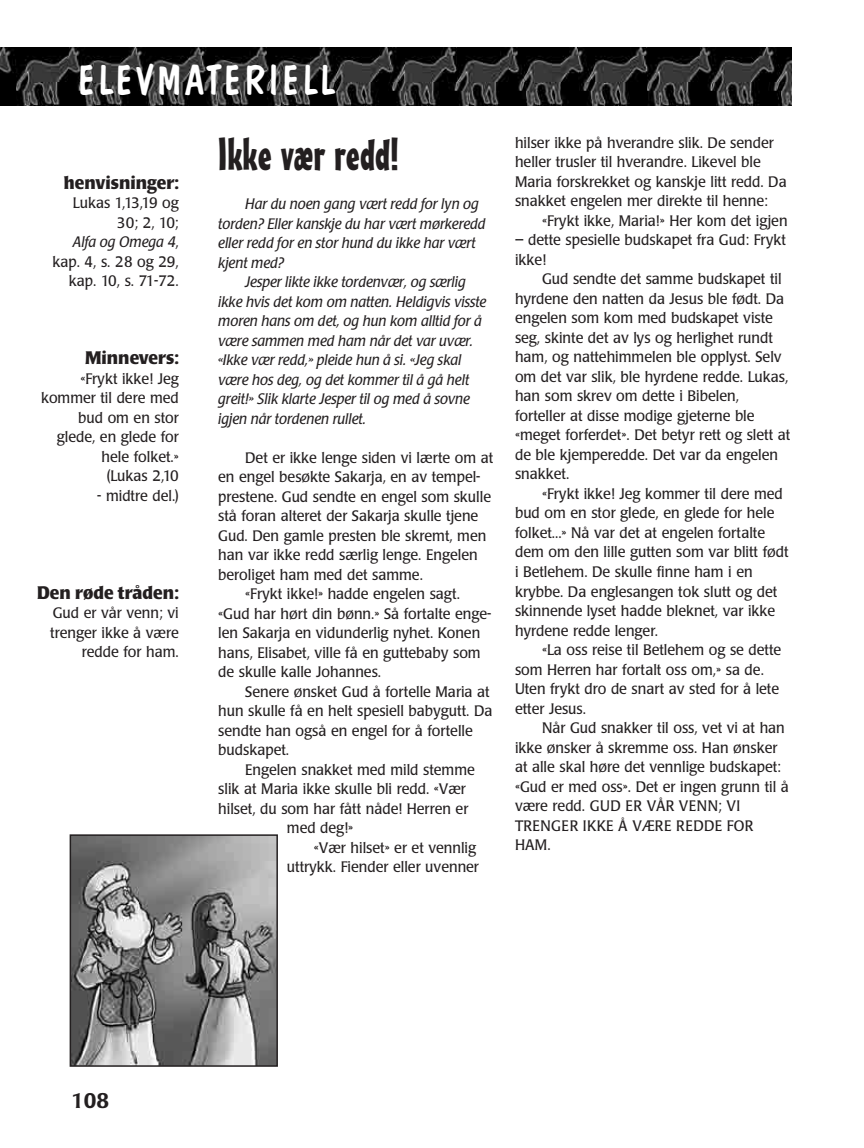
<style>
.page{position:relative;width:864px;height:1148px;background:#fff}
.page>*{position:absolute;margin:0;border:0;box-sizing:border-box;transform-origin:0 0}
.t1{font:45px "Mister Earl BT";color:#231f20}
.t2{font:42px "Dom Casual";letter-spacing:.025em;color:#fff}
.t3{font:500 21px "Poppl Laudatio";color:#231f20}
.t4{font:700 18px "Poppl Laudatio";color:#231f20;scale:.95 1}
.t5{font:15px/19.5px "Poppl Laudatio";color:#231f20;scale:.95 1}
.t6{font:italic 15px/19.5px "Poppl Laudatio";color:#231f20;scale:.95 1}
.s1{font-style:italic}
</style>
<div class="page">
<img style="left:0;top:48px;width:792px;height:57px">
<img style="left:73px;top:837px;width:202px;height:226px">
<div style="left:70px;top:834px;width:208px;height:232px;border:2px solid #231f20"></div>
<h2 class="t2" style="left:77px;top:63px;width:260px">ELEVMATERIELL</h2>
<p class="t4" style="left:64px;top:175px;width:123px">henvisninger:</p>
<p class="t5" style="left:52px;top:195px;width:135px;text-align:right">Lukas 1,13,19 og<br>30; 2, 10;<br><span class="s1">Alfa og Omega 4</span>, kap. 4, s. 28 og 29, kap. 10, s. 71-72.</p>
<p class="t4" style="left:85px;top:351px;width:100px">Minnevers:</p>
<p class="t5" style="left:41px;top:370px;width:147px;text-align:right">«Frykt ikke! Jeg kommer til dere med bud om en stor glede, en glede for hele folket.»<br>(Lukas 2,10</p>
<p class="t5" style="left:97px;top:487px;width:87px">- midtre del.)</p>
<p class="t4" style="left:37px;top:585px;width:151px">Den røde tråden:</p>
<p class="t5" style="left:50px;top:604px;width:137px;text-align:right">Gud er vår venn; vi trenger ikke å være redde for ham.</p>
<h1 class="t1" style="left:218px;top:138px;width:182px">Ikke vær redd!</h1>
<p class="t6" style="left:218px;top:196px;width:283px;text-indent:27px">Har du noen gang vært redd for lyn og torden? Eller kanskje du har vært mørkeredd eller redd for en stor hund du ikke har vært kjent med?</p>
<p class="t6" style="left:218px;top:274px;width:284px;text-indent:27px">Jesper likte ikke tordenvær, og særlig ikke hvis det kom om natten. Heldigvis visste moren hans om det, og hun kom alltid for å være sammen med ham når det var uvær. «Ikke vær redd,» pleide hun å si. «Jeg skal være hos deg, og det kommer til å gå helt greit!» Slik klarte Jesper til og med å sovne igjen når tordenen rullet.</p>
<p class="t5" style="left:245px;top:449px;width:262px">Det er ikke lenge siden vi lærte om at</p>
<p class="t5" style="left:218px;top:469px;width:278px">en engel besøkte Sakarja, en av tempel-</p>
<p class="t5" style="left:218px;top:488px;width:289px">prestene. Gud sendte en engel som skulle</p>
<p class="t5" style="left:218px;top:508px;width:275px">stå foran alteret der Sakarja skulle tjene</p>
<p class="t5" style="left:218px;top:527px;width:284px">Gud. Den gamle presten ble skremt, men</p>
<p class="t5" style="left:218px;top:547px;width:275px">han var ikke redd særlig lenge. Engelen</p>
<p class="t5" style="left:218px;top:566px;width:217px">beroliget ham med det samme.</p>
<p class="t5" style="left:245px;top:586px;width:228px">«Frykt ikke!» hadde engelen sagt.</p>
<p class="t5" style="left:218px;top:605px;width:289px">«Gud har hørt din bønn.» Så fortalte enge-</p>
<p class="t5" style="left:218px;top:625px;width:277px">len Sakarja en vidunderlig nyhet. Konen</p>
<p class="t5" style="left:218px;top:644px;width:278px">hans, Elisabet, ville få en guttebaby som</p>
<p class="t5" style="left:218px;top:664px;width:173px">de skulle kalle Johannes.</p>
<p class="t5" style="left:245px;top:683px;width:259px">Senere ønsket Gud å fortelle Maria at</p>
<p class="t5" style="left:218px;top:703px;width:290px">hun skulle få en helt spesiell babygutt. Da</p>
<p class="t5" style="left:218px;top:722px;width:270px">sendte han også en engel for å fortelle</p>
<p class="t5" style="left:218px;top:742px;width:76px">budskapet.</p>
<p class="t5" style="left:245px;top:761px;width:243px">Engelen snakket med mild stemme</p>
<p class="t5" style="left:218px;top:781px;width:262px">slik at Maria ikke skulle bli redd. «Vær</p>
<p class="t5" style="left:218px;top:800px;width:265px">hilset, du som har fått nåde! Herren er</p>
<p class="t5" style="left:287px;top:820px;width:71px">med deg!»</p>
<p class="t5" style="left:314px;top:839px;width:172px">«Vær hilset» er et vennlig</p>
<p class="t5" style="left:287px;top:859px;width:204px">uttrykk. Fiender eller uvenner</p>
<p class="t5" style="left:515px;top:134px;width:287px">hilser ikke på hverandre slik. De sender heller trusler til hverandre. Likevel ble Maria forskrekket og kanskje litt redd. Da snakket engelen mer direkte til henne:</p>
<p class="t5" style="left:542px;top:212px;width:260px">«Frykt ikke, Maria!» Her kom det igjen</p>
<p class="t5" style="left:515px;top:232px;width:287px">– dette spesielle budskapet fra Gud: Frykt ikke!</p>
<p class="t5" style="left:515px;top:271px;width:291px;text-indent:27px">Gud sendte det samme budskapet til hyrdene den natten da Jesus ble født. Da engelen som kom med budskapet viste seg, skinte det av lys og herlighet rundt ham, og nattehimmelen ble opplyst. Selv om det var slik, ble hyrdene redde. Lukas, han som skrev om dette i Bibelen, forteller at disse modige gjeterne ble «meget forferdet». Det betyr rett og slett at de ble kjemperedde. Det var da engelen snakket.</p>
<p class="t5" style="left:515px;top:485px;width:289px;text-indent:27px">«Frykt ikke! Jeg kommer til dere med bud om en stor glede, en glede for hele folket...» Nå var det at engelen fortalte dem om den lille gutten som var blitt født i Betlehem. De skulle finne ham i en krybbe. Da englesangen tok slutt og det skinnende lyset hadde bleknet, var ikke hyrdene redde lenger.</p>
<p class="t5" style="left:515px;top:641px;width:282px;text-indent:27px">«La oss reise til Betlehem og se dette som Herren har fortalt oss om,» sa de.<br>Uten frykt dro de snart av sted for å lete etter Jesus.</p>
<p class="t5" style="left:515px;top:719px;width:290px;text-indent:27px">Når Gud snakker til oss, vet vi at han ikke ønsker å skremme oss. Han ønsker at alle skal høre det vennlige budskapet: «Gud er med oss». Det er ingen grunn til å være redd. GUD ER VÅR VENN; VI<br>TRENGER IKKE Å VÆRE REDDE FOR<br>HAM.</p>
<h3 class="t3" style="left:71px;top:1091px;width:40px">108</h3>
</div>
